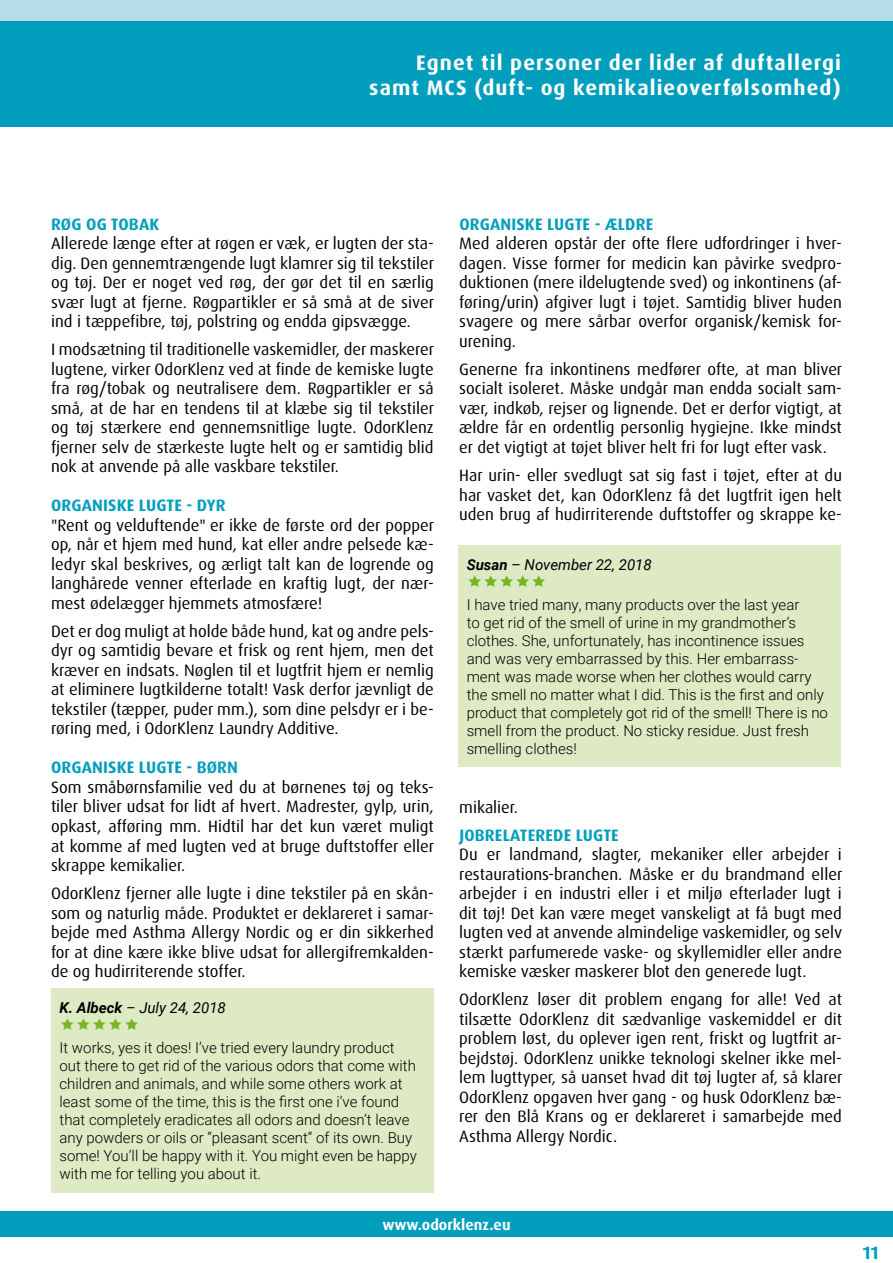
<style>
.page{position:relative;width:893px;height:1263px;background:#fff}
.page>*{position:absolute;margin:0;border:0;box-sizing:border-box;transform-origin:0 0}
.t1{font:700 21px/25.5px "Dax Pro";letter-spacing:.05em;color:#fff;text-align:right}
.t2{font:700 18px "Dax Pro";color:#009ebd}
.t3{font:16.5px/19.5px "Dax Pro";color:#000;text-align:justify}
.t4{font:700 16.5px "Dax Pro";letter-spacing:.01em;color:#009ebd}
.t5{font:300 15px/18px "Roboto";color:#000}
.t6{font:italic 15px "Roboto";color:#000}
.t7{font:700 15px "Dax Pro";color:#fff}
.s1{font-weight:700}
</style>
<div class="page">
<div style="left:0;top:0;width:893px;height:41px;background:#b5dde7"></div>
<div style="left:0;top:21px;width:893px;height:106px;background:#009ebd"></div>
<div style="left:0;top:1211px;width:893px;height:25px;background:#009ebd"></div>
<div style="left:458px;top:545px;width:383px;height:221px;background:#ddeac4"></div>
<div style="left:51px;top:989px;width:383px;height:204px;background:#ddeac4"></div>
<p class="t1" style="left:369px;top:50px;width:473px">Egnet til personer der lider af duftallergi samt MCS (duft- og kemikalieoverfølsomhed)</p>
<p class="t4" style="left:51px;top:213px;width:110px">RØG OG TOBAK</p>
<p class="t3" style="left:51px;top:234px;width:385px">Allerede længe efter at røgen er væk, er lugten der sta&shy;dig. Den gennemtrængende lugt klamrer sig til tekstiler og tøj. Der er noget ved røg, der gør det til en særlig svær lugt at fjerne. Røgpartikler er så små at de siver ind i tæppefibre, tøj, polstring og endda gipsvægge.</p>
<p class="t3" style="left:51px;top:340px;width:385px">I modsætning til traditionelle vaskemidler, der maskerer lugtene, virker OdorKlenz ved at finde de kemiske lugte fra røg/tobak og neutralisere dem. Røgpartikler er så små, at de har en tendens til at klæbe sig til tekstiler og tøj stærkere end gennemsnitlige lugte. OdorKlenz fjerner selv de stærkeste lugte helt og er samtidig blid nok at anvende på alle vaskbare tekstiler.</p>
<p class="t4" style="left:51px;top:495px;width:176px">ORGANISKE LUGTE - DYR</p>
<p class="t3" style="left:51px;top:515px;width:385px">"Rent og velduftende" er ikke de første ord der popper op, når et hjem med hund, kat eller andre pelsede kæ&shy;ledyr skal beskrives, og ærligt talt kan de logrende og langhårede venner efterlade en kraftig lugt, der nær&shy;mest ødelægger hjemmets atmosfære!</p>
<p class="t3" style="left:51px;top:621px;width:384px">Det er dog muligt at holde både hund, kat og andre pels&shy;dyr og samtidig bevare et frisk og rent hjem, men det kræver en indsats. Nøglen til et lugtfrit hjem er nemlig at eliminere lugtkilderne totalt! Vask derfor jævnligt de tekstiler (tæpper, puder mm.), som dine pelsdyr er i be&shy;røring med, i OdorKlenz Laundry Additive.</p>
<p class="t4" style="left:51px;top:757px;width:188px">ORGANISKE LUGTE - BØRN</p>
<p class="t3" style="left:51px;top:777px;width:385px">Som småbørnsfamilie ved du at børnenes tøj og teks&shy;tiler bliver udsat for lidt af hvert. Madrester, gylp, urin, opkast, afføring mm. Hidtil har det kun været muligt at komme af med lugten ved at bruge duftstoffer eller skrappe kemikalier.</p>
<p class="t3" style="left:51px;top:883px;width:384px">OdorKlenz fjerner alle lugte i dine tekstiler på en skån&shy;som og naturlig måde. Produktet er deklareret i samar&shy;bejde med Asthma Allergy Nordic og er din sikkerhed for at dine kære ikke blive udsat for allergifremkalden&shy;de og hudirriterende stoffer.</p>
<p class="t6" style="left:60px;top:997px;width:168px"><span class="s1">K. Albeck</span> – July 24, 2018</p>
<p class="t5" style="left:60px;top:1038px;width:359px">It works, yes it does! I’ve tried every laundry product out there to get rid of the various odors that come with children and animals, and while some others work at least some of the time, this is the first one i’ve found that completely eradicates all odors and doesn’t leave any powders or oils or “pleasant scent” of its own. Buy some! You’ll be happy with it. You might even be happy with me for telling you about it.</p>
<p class="t4" style="left:459px;top:214px;width:195px">ORGANISKE LUGTE - ÆLDRE</p>
<p class="t3" style="left:459px;top:234px;width:384px">Med alderen opstår der ofte flere udfordringer i hver&shy;dagen. Visse former for medicin kan påvirke svedpro&shy;duktionen (mere ildelugtende sved) og inkontinens (af&shy;føring/urin) afgiver lugt i tøjet. Samtidig bliver huden svagere og mere sårbar overfor organisk/kemisk for&shy;urening.</p>
<p class="t3" style="left:459px;top:360px;width:385px">Generne fra inkontinens medfører ofte, at man bliver socialt isoleret. Måske undgår man endda socialt sam&shy;vær, indkøb, rejser og lignende. Det er derfor vigtigt, at ældre får en ordentlig personlig hygiejne. Ikke mindst er det vigtigt at tøjet bliver helt fri for lugt efter vask.</p>
<p class="t3" style="left:459px;top:466px;width:384px">Har urin- eller svedlugt sat sig fast i tøjet, efter at du har vasket det, kan OdorKlenz få det lugtfrit igen helt uden brug af hudirriterende duftstoffer og skrappe ke-</p>
<p class="t6" style="left:467px;top:554px;width:187px"><span class="s1">Susan</span> – November 22, 2018</p>
<p class="t5" style="left:467px;top:595px;width:363px">I have tried many, many products over the last year<br>to get rid of the smell of urine in my grandmother’s clothes. She, unfortunately, has incontinence issues and was very embarrassed by this. Her embarrass&shy;ment was made worse when her clothes would carry the smell no matter what I did. This is the first and only product that completely got rid of the smell! There is no smell from the product. No sticky residue. Just fresh smelling clothes!</p>
<p class="t3" style="left:459px;top:797px;width:60px">mikalier.</p>
<p class="t4" style="left:459px;top:824px;width:161px">JOBRELATEREDE LUGTE</p>
<p class="t3" style="left:459px;top:845px;width:385px">Du er landmand, slagter, mekaniker eller arbejder i restaurations-branchen. Måske er du brandmand eller arbejder i en industri eller i et miljø efterlader lugt i dit tøj! Det kan være meget vanskeligt at få bugt med lugten ved at anvende almindelige vaskemidler, og selv stærkt parfumerede vaske- og skyllemidler eller andre kemiske væsker maskerer blot den generede lugt.</p>
<p class="t3" style="left:459px;top:990px;width:385px">OdorKlenz løser dit problem engang for alle! Ved at tilsætte OdorKlenz dit sædvanlige vaskemiddel er dit problem løst, du oplever igen rent, friskt og lugtfrit ar&shy;bejdstøj. OdorKlenz unikke teknologi skelner ikke mel&shy;lem lugttyper, så uanset hvad dit tøj lugter af, så klarer OdorKlenz opgaven hver gang - og husk OdorKlenz bæ&shy;rer den Blå Krans og er deklareret i samarbejde med Asthma Allergy Nordic.</p>
<p class="t7" style="left:382px;top:1215px;width:130px">www.odorklenz.eu</p>
<p class="t2" style="left:863px;top:1241px;width:17px">11</p>
</div>
